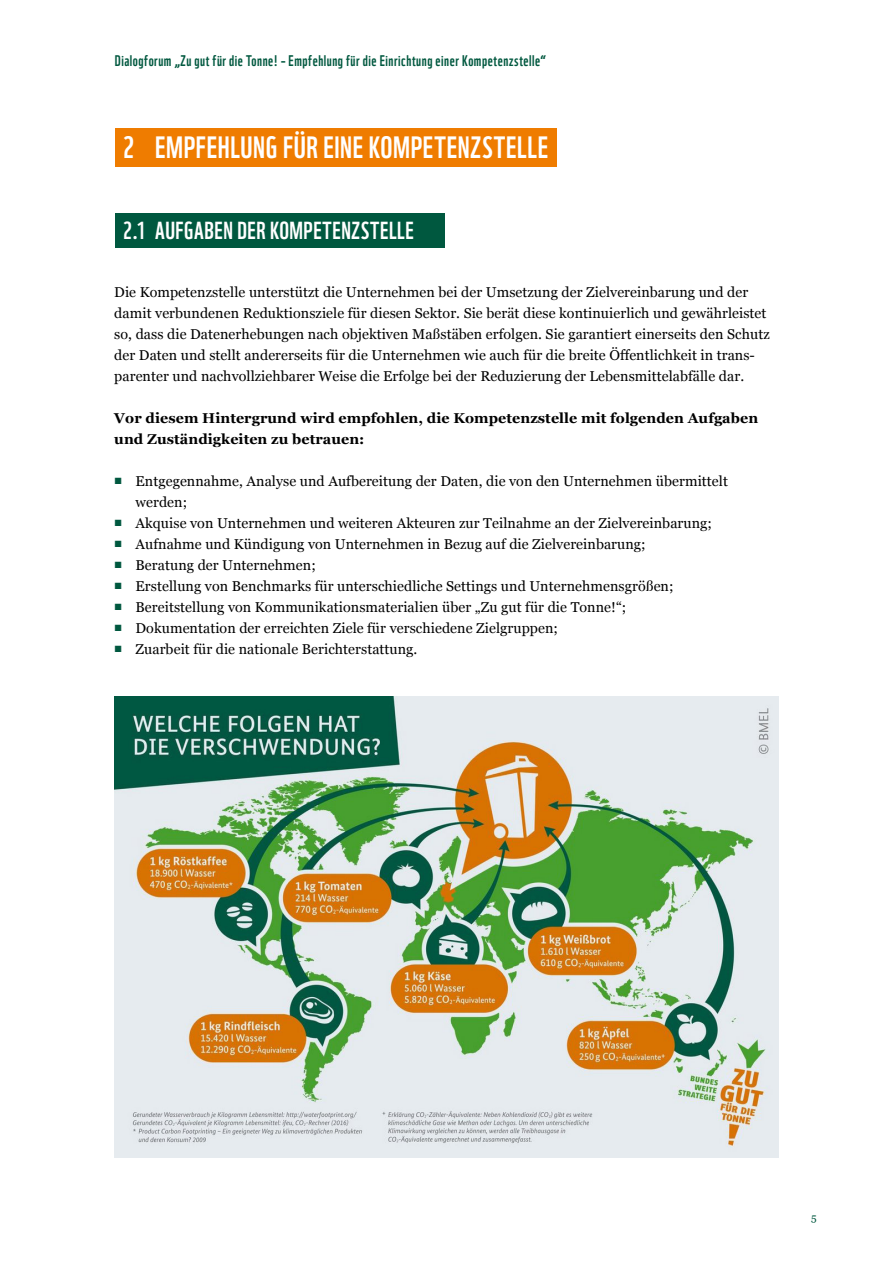
<style>
.page{position:relative;width:893px;height:1263px;background:#fff}
.page>*{position:absolute;margin:0;border:0;box-sizing:border-box;transform-origin:0 0}
.t1{font:30px "WWF";letter-spacing:.025em;color:#fff}
.t2{font:24px "WWF";letter-spacing:.025em;color:#fff}
.t3{font:15px "WWF";letter-spacing:.035em;color:#00583f}
.t4{font:14.25px/21px "Georgia";letter-spacing:.005em;color:#000}
.t5{font:700 14.25px/21px "Georgia";letter-spacing:.005em;color:#000}
.t6{font:10.5px "Georgia";color:#00583f}
.s1{font-family:"Arial";font-size:13.5px;color:#00583f}
</style>
<div class="page">
<div style="left:115px;top:128px;width:442px;height:39px;background:#ef7c00"></div>
<div style="left:115px;top:213px;width:329px;height:34px;background:#00583f"></div>
<img style="left:115px;top:696px;width:663px;height:462px">
<p class="t3" style="left:115px;top:49px;width:433px">Dialogforum „Zu gut für die Tonne! – Empfehlung für die Einrichtung einer Kompetenzstelle“</p>
<h1 class="t1" style="left:123px;top:124px;width:426px">2 EMPFEHLUNG FÜR EINE KOMPETENZSTELLE</h1>
<h2 class="t2" style="left:123px;top:211px;width:292px">2.1 AUFGABEN DER KOMPETENZSTELLE</h2>
<p class="t4" style="left:114px;top:281px;width:657px">Die Kompetenzstelle unterstützt die Unternehmen bei der Umsetzung der Zielvereinbarung und der damit verbundenen Reduktionsziele für diesen Sektor. Sie berät diese kontinuierlich und gewährleistet so, dass die Datenerhebungen nach objektiven Maßstäben erfolgen. Sie garantiert einerseits den Schutz der Daten und stellt andererseits für die Unternehmen wie auch für die breite Öffentlichkeit in trans&shy;parenter und nachvollziehbarer Weise die Erfolge bei der Reduzierung der Lebensmittelabfälle dar.</p>
<p class="t5" style="left:114px;top:406px;width:645px">Vor diesem Hintergrund wird empfohlen, die Kompetenzstelle mit folgenden Aufgaben und Zuständigkeiten zu betrauen:</p>
<p class="t4" style="left:136px;top:470px;width:594px;text-indent:-21px"><span class="s1">■</span> Entgegennahme, Analyse und Aufbereitung der Daten, die von den Unternehmen übermittelt werden;</p>
<p class="t4" style="left:114px;top:512px;width:599px"><span class="s1">■</span> Akquise von Unternehmen und weiteren Akteuren zur Teilnahme an der Zielvereinbarung;</p>
<p class="t4" style="left:114px;top:533px;width:533px"><span class="s1">■</span> Aufnahme und Kündigung von Unternehmen in Bezug auf die Zielvereinbarung;</p>
<p class="t4" style="left:114px;top:554px;width:203px"><span class="s1">■</span> Beratung der Unternehmen;</p>
<p class="t4" style="left:114px;top:575px;width:561px"><span class="s1">■</span> Erstellung von Benchmarks für unterschiedliche Settings und Unternehmensgrößen;</p>
<p class="t4" style="left:114px;top:596px;width:514px"><span class="s1">■</span> Bereitstellung von Kommunikationsmaterialien über „Zu gut für die Tonne!“;</p>
<p class="t4" style="left:114px;top:617px;width:445px"><span class="s1">■</span> Dokumentation der erreichten Ziele für verschiedene Zielgruppen;</p>
<p class="t4" style="left:114px;top:638px;width:305px"><span class="s1">■</span> Zuarbeit für die nationale Berichterstattung.</p>
<p class="t6" style="left:811px;top:1209px;width:7px">5</p>
</div>
